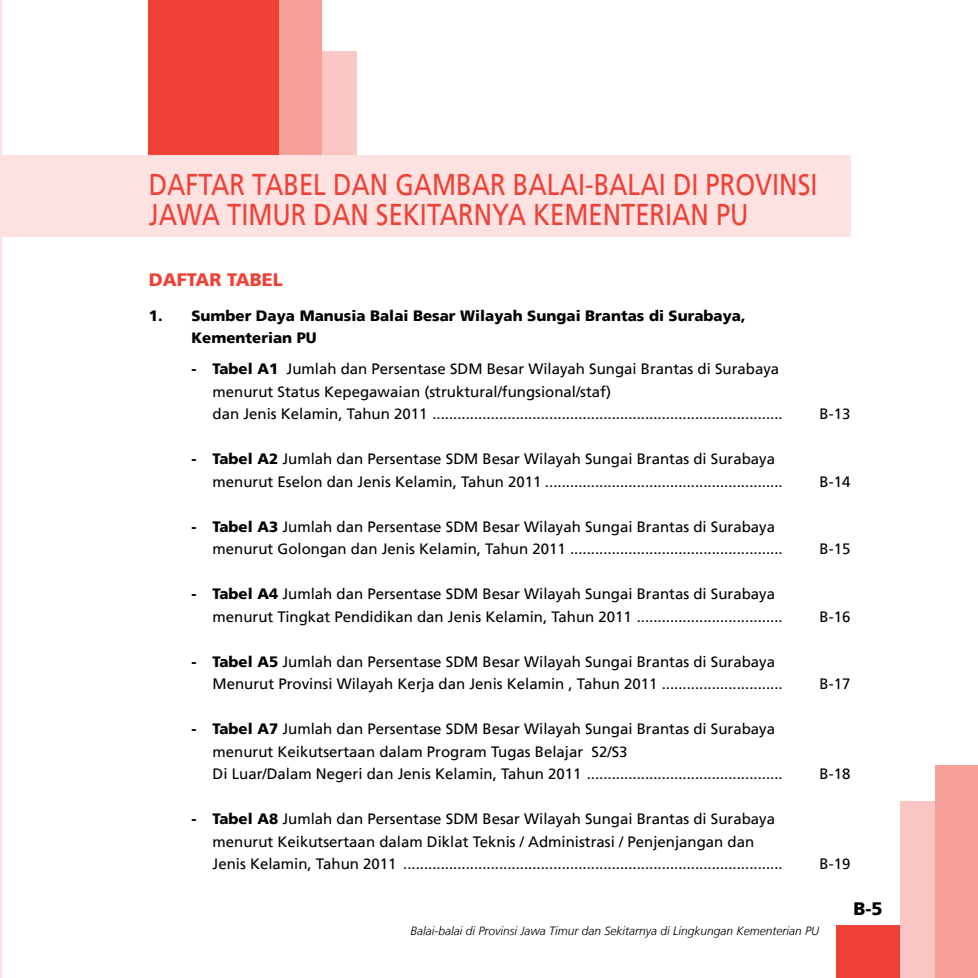
<style>
.page{position:relative;width:978px;height:978px;background:#fff}
.page>*{position:absolute;margin:0;border:0;box-sizing:border-box;transform-origin:0 0}
.t1{font:30px/30px "Frutiger";color:#ef4136;scale:.85 1}
.t2{font:900 18px "Frutiger";color:#ef4136}
.t3{font:900 18px "Frutiger";color:#000}
.t4{font:15px/22.5px "Frutiger";color:#000}
.t5{font:900 15px/22.5px "Frutiger";color:#000}
.t6{font:italic 300 12px "Frutiger";color:#000}
.s1{font-weight:900}
</style>
<div class="page">
<div style="left:900px;top:801px;width:42px;height:177px;background:#fac6c3"></div>
<div style="left:935px;top:765px;width:43px;height:213px;background:#f7a09a"></div>
<div style="left:836px;top:926px;width:64px;height:52px;background:#ef4136"></div>
<hr style="left:0;top:0;width:2px;height:978px;background:#fde2e1">
<div style="left:315px;top:51px;width:42px;height:105px;background:#fac6c3"></div>
<div style="left:279px;top:0;width:43px;height:156px;background:#f7a09a"></div>
<div style="left:149px;top:0;width:130px;height:156px;background:#ef4136"></div>
<div style="left:0;top:156px;width:850px;height:81px;background:#fde2e1"></div>
<h1 class="t1" style="left:149px;top:169px;width:788px">DAFTAR TABEL DAN GAMBAR BALAI-BALAI DI PROVINSI<br>JAWA TIMUR DAN SEKITARNYA KEMENTERIAN PU</h1>
<p class="t2" style="left:149px;top:268px;width:135px">DAFTAR TABEL</p>
<p class="t5" style="left:191px;top:304px;width:556px;text-indent:-43px">1. Sumber Daya Manusia Balai Besar Wilayah Sungai Brantas di Surabaya,<br>Kementerian PU</p>
<p class="t4" style="left:213px;top:358px;width:572px;text-indent:-21px"><span class="s1">- Tabel A1</span> Jumlah dan Persentase SDM Besar Wilayah Sungai Brantas di Surabaya menurut Status Kepegawaian (struktural/fungsional/staf)<br>dan Jenis Kelamin, Tahun 2011 ....................................................................................</p>
<p class="t4" style="left:213px;top:448px;width:572px;text-indent:-21px"><span class="s1">- Tabel A2</span> Jumlah dan Persentase SDM Besar Wilayah Sungai Brantas di Surabaya menurut Eselon dan Jenis Kelamin, Tahun 2011 .........................................................</p>
<p class="t4" style="left:213px;top:515px;width:572px;text-indent:-21px"><span class="s1">- Tabel A3</span> Jumlah dan Persentase SDM Besar Wilayah Sungai Brantas di Surabaya menurut Golongan dan Jenis Kelamin, Tahun 2011 ...................................................</p>
<p class="t4" style="left:213px;top:583px;width:572px;text-indent:-21px"><span class="s1">- Tabel A4</span> Jumlah dan Persentase SDM Besar Wilayah Sungai Brantas di Surabaya menurut Tingkat Pendidikan dan Jenis Kelamin, Tahun 2011 ...................................</p>
<p class="t4" style="left:213px;top:650px;width:572px;text-indent:-21px"><span class="s1">- Tabel A5</span> Jumlah dan Persentase SDM Besar Wilayah Sungai Brantas di Surabaya<br>Menurut Provinsi Wilayah Kerja dan Jenis Kelamin , Tahun 2011 .............................</p>
<p class="t4" style="left:213px;top:718px;width:572px;text-indent:-21px"><span class="s1">- Tabel A7</span> Jumlah dan Persentase SDM Besar Wilayah Sungai Brantas di Surabaya menurut Keikutsertaan dalam Program Tugas Belajar S2/S3<br>Di Luar/Dalam Negeri dan Jenis Kelamin, Tahun 2011 ...............................................</p>
<p class="t4" style="left:213px;top:808px;width:572px;text-indent:-21px"><span class="s1">- Tabel A8</span> Jumlah dan Persentase SDM Besar Wilayah Sungai Brantas di Surabaya menurut Keikutsertaan dalam Diklat Teknis / Administrasi / Penjenjangan dan<br>Jenis Kelamin, Tahun 2011 ...........................................................................................</p>
<p class="t4" style="left:820px;top:403px;width:32px">B-13</p>
<p class="t4" style="left:820px;top:470px;width:32px">B-14</p>
<p class="t4" style="left:820px;top:538px;width:32px">B-15</p>
<p class="t4" style="left:820px;top:605px;width:32px">B-16</p>
<p class="t4" style="left:820px;top:673px;width:32px">B-17</p>
<p class="t4" style="left:820px;top:763px;width:32px">B-18</p>
<p class="t4" style="left:820px;top:853px;width:32px">B-19</p>
<p class="t3" style="left:853px;top:898px;width:31px">B-5</p>
<p class="t6" style="left:410px;top:924px;width:410px">Balai-balai di Provinsi Jawa Timur dan Sekitarnya di Lingkungan Kementerian PU</p>
</div>
